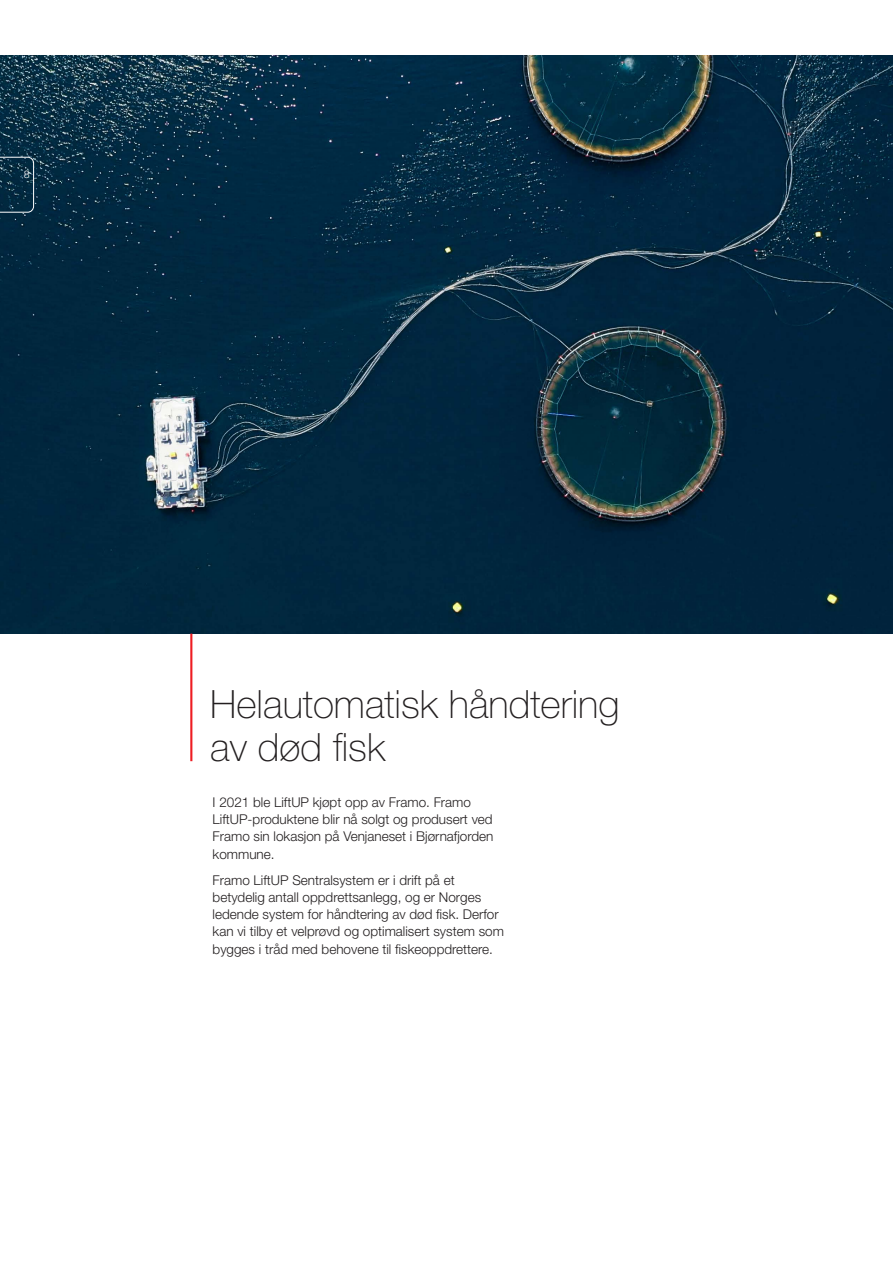
<style>
.page{position:relative;width:893px;height:1263px;background:#fff}
.page>*{position:absolute;margin:0;border:0;box-sizing:border-box;transform-origin:0 0}
.Headline_26_28_6{font:100 39px/42.9px "Helvetica Neue LT Std";color:#231f20}
.Body_copy_9_11_5{font:300 13.5px/17.2px "Helvetica Neue LT Std";color:#231f20}
.t1{font:300 10.5px "Helvetica Neue LT Std";color:#fff}
</style>
<div class="page">
<img style="left:0;top:55px;width:893px;height:579px">
<hr style="left:190px;top:634px;width:2px;height:127px;background:#ee1d23">
<svg style="left:0;top:156px;width:34px;height:57px;background:#183b50"></svg>
<p class="t1" style="left:24px;top:167px;width:7px">8</p>
<p class="Headline_26_28_6" style="left:210px;top:683px;width:411px">Helautomatisk håndtering av død fisk</p>
<p class="Body_copy_9_11_5" style="left:213px;top:793px;width:282px">I 2021 ble LiftUP kjøpt opp av Framo. Framo LiftUP-produktene blir nå solgt og produsert ved Framo sin lokasjon på Venjaneset i Bjørnafjorden kommune.</p>
<p class="Body_copy_9_11_5" style="left:213px;top:871px;width:293px">Framo LiftUP Sentralsystem er i drift på et betydelig antall oppdrettsanlegg, og er Norges ledende system for håndtering av død fisk. Derfor kan vi tilby et velprøvd og optimalisert system som bygges i tråd med behovene til fiskeoppdrettere.</p>
</div>
